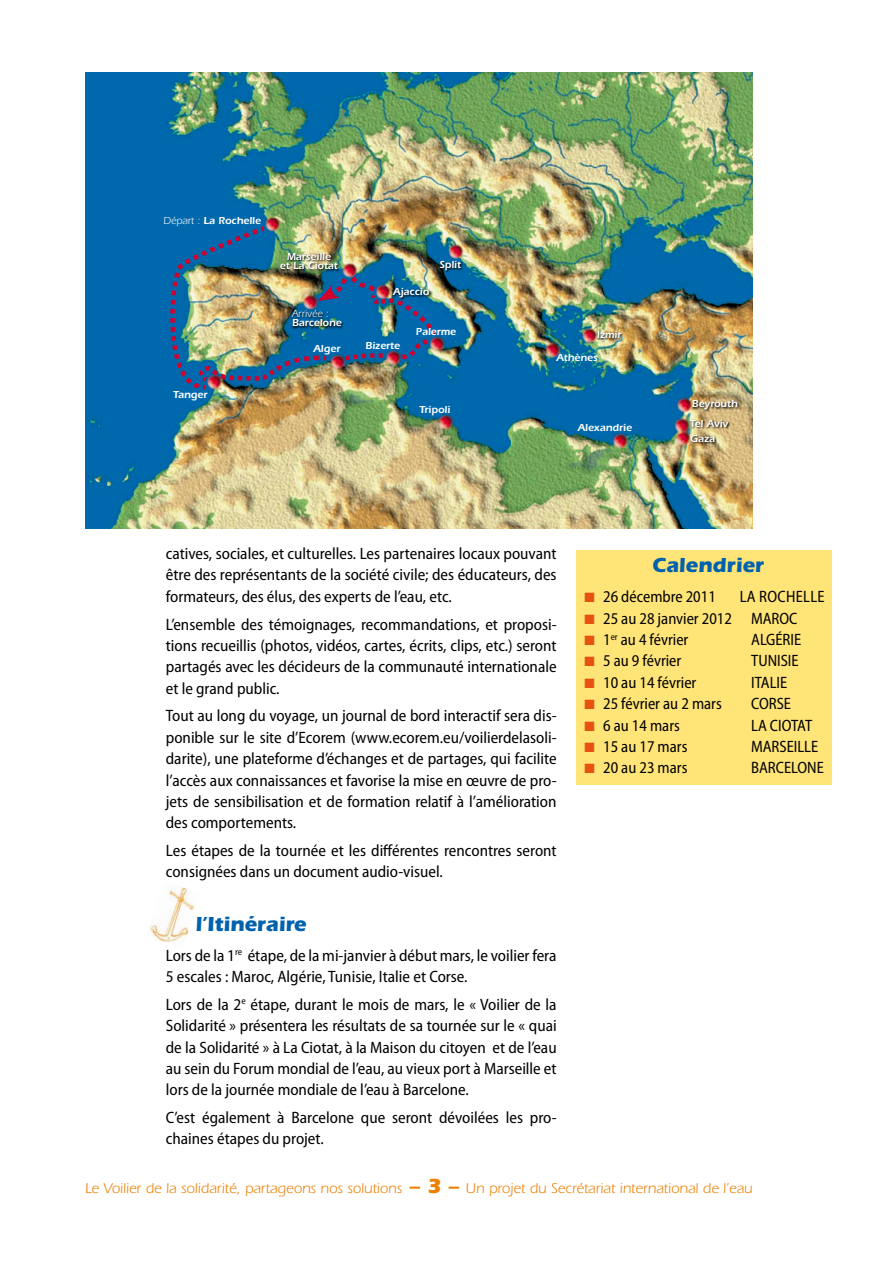
<style>
.page{position:relative;width:893px;height:1263px;background:#fff}
.page>*{position:absolute;margin:0;border:0;box-sizing:border-box;transform-origin:0 0}
.t1{font:700 21px "ITC Eras Std";color:#0062ac}
.t2{font:semi-condensed 16.5px/21.3px "Myriad Pro";color:#000;text-align:justify}
.t3{font:semi-condensed 16.5px "Myriad Pro";color:#000;scale:.96 1}
.t4{font:14.7px "ITC Eras Std";color:#ee7f00}
.t5{font:600 10.5px/9px "ITC Eras Std";color:#fff;text-align:center}
.t6{font:10.5px "ITC Eras Std";color:#fff}
.s1{font-weight:400}
.s2{color:#e75112}
.s3{font-weight:600;font-size:21px}
.s4{font-weight:700;font-size:21px}
</style>
<div class="page">
<img style="left:85px;top:72px;width:668px;height:457px">
<img style="left:166px;top:222px;width:274px;height:170px">
<img style="left:150px;top:887px;width:45px;height:56px">
<svg style="left:291px;top:309px;width:53px;height:20px"></svg>
<svg style="left:280px;top:252px;width:61px;height:20px"></svg>
<svg style="left:439px;top:260px;width:25px;height:13px"></svg>
<svg style="left:596px;top:330px;width:29px;height:10px"></svg>
<svg style="left:392px;top:287px;width:40px;height:13px"></svg>
<svg style="left:689px;top:418px;width:42px;height:11px"></svg>
<svg style="left:690px;top:433px;width:27px;height:12px"></svg>
<svg style="left:691px;top:399px;width:49px;height:13px"></svg>
<div style="left:576px;top:550px;width:255px;height:234px;background:#ffe478"></div>
<p class="t5" style="left:163px;top:216px;width:99px"><span class="s1">Départ :</span> La Rochelle</p>
<p class="t5" style="left:173px;top:390px;width:36px">Tanger</p>
<p class="t5" style="left:280px;top:252px;width:59px">Marseille<br>et La Ciotat</p>
<p class="t5" style="left:439px;top:260px;width:23px">Split</p>
<p class="t5" style="left:393px;top:287px;width:38px">Ajaccio</p>
<p class="t6" style="left:292px;top:308px;width:38px">Arrivée :</p>
<p class="t5" style="left:292px;top:318px;width:51px">Barcelone</p>
<p class="t5" style="left:314px;top:344px;width:28px">Alger</p>
<p class="t5" style="left:366px;top:341px;width:36px">Bizerte</p>
<p class="t5" style="left:416px;top:327px;width:42px">Palerme</p>
<p class="t5" style="left:419px;top:405px;width:32px">Tripoli</p>
<p class="t5" style="left:597px;top:330px;width:26px">Izmir</p>
<p class="t5" style="left:557px;top:353px;width:43px">Athènes</p>
<p class="t5" style="left:578px;top:423px;width:56px">Alexandrie</p>
<p class="t5" style="left:692px;top:399px;width:47px">Beyrouth</p>
<p class="t5" style="left:690px;top:416px;width:40px;line-height:15px;text-align:left">Tel Aviv<br>Gaza</p>
<p class="t2" style="left:166px;top:543px;width:392px">catives, sociales, et culturelles. Les partenaires locaux pouvant être des représentants de la société civile; des éducateurs, des formateurs, des élus, des experts de l’eau, etc.</p>
<p class="t2" style="left:166px;top:613px;width:392px">L’ensemble des témoignages, recommandations, et proposi&shy;tions recueillis (photos, vidéos, cartes, écrits, clips, etc.) seront partagés avec les décideurs de la communauté internationale et le grand public.</p>
<p class="t2" style="left:166px;top:705px;width:392px">Tout au long du voyage, un journal de bord interactif sera dis&shy;ponible sur le site d’Ecorem (www.ecorem.eu/voilierdelasoli&shy;darite), une plateforme d’échanges et de partages, qui facilite l’accès aux connaissances et favorise la mise en œuvre de pro&shy;jets de sensibilisation et de formation relatif à l’amélioration des comportements.</p>
<p class="t2" style="left:166px;top:840px;width:392px">Les étapes de la tournée et les différentes rencontres seront consignées dans un document audio-visuel.</p>
<p class="t1" style="left:196px;top:911px;width:112px">l’Itinéraire</p>
<p class="t2" style="left:166px;top:944px;width:392px">Lors de la 1<sup>re</sup> étape, de la mi-janvier à début mars, le voilier fera<br>5 escales : Maroc, Algérie, Tunisie, Italie et Corse.</p>
<p class="t2" style="left:166px;top:993px;width:392px">Lors de la 2<sup>e</sup> étape, durant le mois de mars, le « Voilier de la Solidarité » présentera les résultats de sa tournée sur le « quai de la Solidarité » à La Ciotat, à la Maison du citoyen et de l’eau au sein du Forum mondial de l’eau, au vieux port à Marseille et lors de la journée mondiale de l’eau à Barcelone.</p>
<p class="t2" style="left:166px;top:1106px;width:392px">C’est également à Barcelone que seront dévoilées les pro&shy;chaines étapes du projet.</p>
<p class="t1" style="left:652px;top:553px;width:113px">Calendrier</p>
<p class="t3" style="left:585px;top:587px;width:138px"><span class="s2">■</span> 26 décembre 2011</p>
<p class="t3" style="left:740px;top:587px;width:67px">La Rochelle</p>
<p class="t3" style="left:585px;top:608px;width:223px"><span class="s2">■</span> 25 au 28 janvier 2012 MAROC</p>
<p class="t3" style="left:585px;top:629px;width:110px"><span class="s2">■</span> 1<sup>er</sup> au 4 février</p>
<p class="t3" style="left:751px;top:629px;width:54px">ALGÉRIE</p>
<p class="t3" style="left:585px;top:651px;width:102px"><span class="s2">■</span> 5 au 9 février</p>
<p class="t3" style="left:751px;top:651px;width:51px">TUNISIE</p>
<p class="t3" style="left:585px;top:672px;width:118px"><span class="s2">■</span> 10 au 14 février</p>
<p class="t3" style="left:751px;top:672px;width:39px">ITALIE</p>
<p class="t3" style="left:585px;top:693px;width:144px"><span class="s2">■</span> 25 février au 2 mars</p>
<p class="t3" style="left:751px;top:693px;width:43px">CORSE</p>
<p class="t3" style="left:585px;top:715px;width:101px"><span class="s2">■</span> 6 au 14 mars</p>
<p class="t3" style="left:751px;top:715px;width:65px">LA CIOTAT</p>
<p class="t3" style="left:585px;top:736px;width:109px"><span class="s2">■</span> 15 au 17 mars</p>
<p class="t3" style="left:751px;top:736px;width:71px">MARSEILLE</p>
<p class="t3" style="left:585px;top:758px;width:109px"><span class="s2">■</span> 20 au 23 mars</p>
<p class="t3" style="left:751px;top:758px;width:77px">BARCELONE</p>
<p class="t4" style="left:85px;top:1180px;width:669px">Le Voilier de la solidarité, partageons nos solutions <span class="s3">–</span> <span class="s4">3</span> <span class="s3">–</span> Un projet du Secrétariat international de l’eau</p>
</div>
